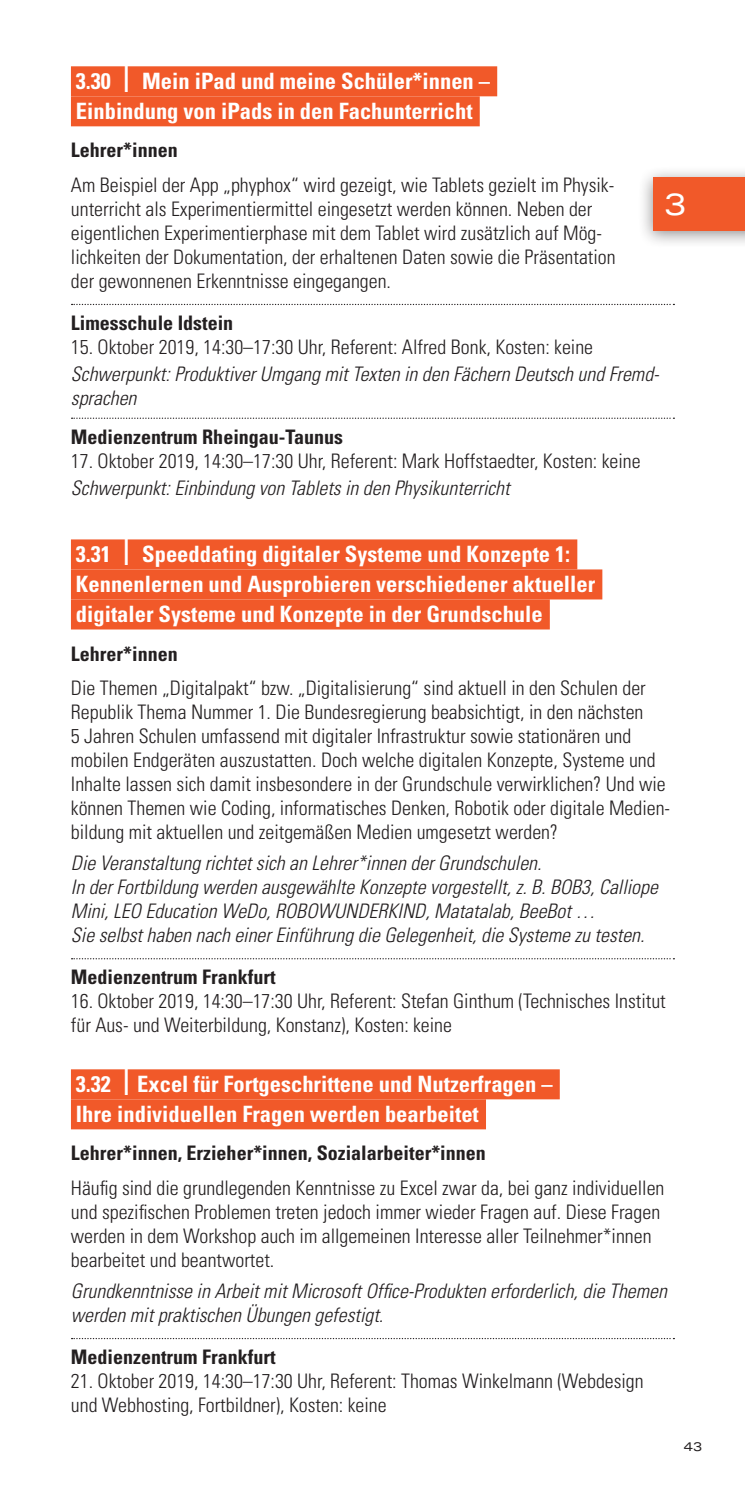
<style>
.page{position:relative;width:745px;height:1489px;background:#fff}
.page>*{position:absolute;margin:0;border:0;box-sizing:border-box;transform-origin:0 0}
.t1{font:expanded 30.5px "Univers";color:#fff}
.t2{font:700 condensed 22.5px/30px "Univers";color:#fff}
.t3{font:300 condensed 20px/24px "Univers";color:#231f20}
.t4{font:italic 300 condensed 20px/24px "Univers";color:#231f20}
.t5{font:700 condensed 20px "Univers";color:#231f20}
.t6{font:expanded 12.5px "Univers";color:#231f20}
.s1{font-weight:400;font-size:45px}
</style>
<div class="page">
<div style="left:637px;top:166px;width:107px;height:83px;background:#231f20;opacity:.5"></div>
<div style="left:652px;top:177px;width:92px;height:53px;background:#f15929"></div>
<div style="left:71px;top:66px;width:426px;height:30px;background:#f15929"></div>
<div style="left:71px;top:96px;width:408px;height:30px;background:#f15929"></div>
<svg style="left:71px;top:304px;width:603px;height:1px"></svg>
<svg style="left:71px;top:417px;width:603px;height:2px"></svg>
<div style="left:71px;top:539px;width:506px;height:30px;background:#f15929"></div>
<div style="left:71px;top:569px;width:531px;height:30px;background:#f15929"></div>
<div style="left:71px;top:599px;width:478px;height:30px;background:#f15929"></div>
<svg style="left:71px;top:958px;width:603px;height:1px"></svg>
<div style="left:71px;top:1069px;width:488px;height:30px;background:#f15929"></div>
<div style="left:71px;top:1099px;width:414px;height:30px;background:#f15929"></div>
<p class="t2" style="left:76px;top:66px;width:415px">3.30 <span class="s1">|</span> Mein iPad und meine Schüler*innen –<br>Einbindung von iPads in den Fachunterricht</p>
<p class="t5" style="left:71px;top:138px;width:108px">Lehrer*innen</p>
<p class="t3" style="left:71px;top:173px;width:546px">Am Beispiel der App „phyphox“ wird gezeigt, wie Tablets gezielt im Physik&shy;unterricht als Experimentiermittel eingesetzt werden können. Neben der eigentlichen Experimentierphase mit dem Tablet wird zusätzlich auf Mög&shy;lichkeiten der Dokumentation, der erhaltenen Daten sowie die Präsentation der gewonnenen Erkenntnisse eingegangen.</p>
<p class="t5" style="left:71px;top:310px;width:164px">Limesschule Idstein</p>
<p class="t3" style="left:71px;top:334px;width:523px">15. Oktober 2019, 14:30–17:30 Uhr, Referent: Alfred Bonk, Kosten: keine</p>
<p class="t4" style="left:71px;top:362px;width:589px">Schwerpunkt: Produktiver Umgang mit Texten in den Fächern Deutsch und Fremd&shy;sprachen</p>
<p class="t5" style="left:71px;top:424px;width:273px">Medienzentrum Rheingau-Taunus</p>
<p class="t3" style="left:71px;top:448px;width:571px">17. Oktober 2019, 14:30–17:30 Uhr, Referent: Mark Hoffstaedter, Kosten: keine</p>
<p class="t4" style="left:71px;top:476px;width:440px">Schwerpunkt: Einbindung von Tablets in den Physikunterricht</p>
<p class="t2" style="left:76px;top:539px;width:520px">3.31 <span class="s1">|</span> Speeddating digitaler Systeme und Konzepte 1:<br>Kennenlernen und Ausprobieren verschiedener aktueller digitaler Systeme und Konzepte in der Grundschule</p>
<p class="t5" style="left:71px;top:641px;width:108px">Lehrer*innen</p>
<p class="t3" style="left:71px;top:676px;width:600px">Die Themen „Digitalpakt“ bzw. „Digitalisierung“ sind aktuell in den Schulen der Republik Thema Nummer 1. Die Bundesregierung beabsichtigt, in den nächsten<br>5 Jahren Schulen umfassend mit digitaler Infrastruktur sowie stationären und mobilen Endgeräten auszustatten. Doch welche digitalen Konzepte, Systeme und Inhalte lassen sich damit insbesondere in der Grundschule verwirklichen? Und wie können Themen wie Coding, informatisches Denken, Robotik oder digitale Medien&shy;bildung mit aktuellen und zeitgemäßen Medien umgesetzt werden?</p>
<p class="t4" style="left:71px;top:851px;width:588px">Die Veranstaltung richtet sich an Lehrer*innen der Grundschulen.<br>In der Fortbildung werden ausgewählte Konzepte vorgestellt, z. B. BOB3, Calliope Mini, LEO Education WeDo, ROBOWUNDERKIND, Matatalab, BeeBot …<br>Sie selbst haben nach einer Einführung die Gelegenheit, die Systeme zu testen.</p>
<p class="t5" style="left:71px;top:964px;width:206px">Medienzentrum Frankfurt</p>
<p class="t3" style="left:71px;top:988px;width:596px">16. Oktober 2019, 14:30–17:30 Uhr, Referent: Stefan Ginthum (Technisches Institut für Aus- und Weiterbildung, Konstanz), Kosten: keine</p>
<p class="t2" style="left:76px;top:1068px;width:478px">3.32 <span class="s1">|</span> Excel für Fortgeschrittene und Nutzerfragen –<br>Ihre individuellen Fragen werden bearbeitet</p>
<p class="t5" style="left:71px;top:1140px;width:416px">Lehrer*innen, Erzieher*innen, Sozialarbeiter*innen</p>
<p class="t3" style="left:71px;top:1175px;width:594px">Häufig sind die grundlegenden Kenntnisse zu Excel zwar da, bei ganz individuellen und spezifischen Problemen treten jedoch immer wieder Fragen auf. Diese Fragen werden in dem Workshop auch im allgemeinen Interesse aller Teilnehmer*innen bearbeitet und beantwortet.</p>
<p class="t4" style="left:71px;top:1278px;width:597px">Grundkenntnisse in Arbeit mit Microsoft Office-Produkten erforderlich, die Themen werden mit praktischen Übungen gefestigt.</p>
<p class="t5" style="left:71px;top:1344px;width:206px">Medienzentrum Frankfurt</p>
<p class="t3" style="left:71px;top:1368px;width:574px">21. Oktober 2019, 14:30–17:30 Uhr, Referent: Thomas Winkelmann (Webdesign und Webhosting, Fortbildner), Kosten: keine</p>
<h1 class="t1" style="left:663px;top:186px;width:24px">3</h1>
<p class="t6" style="left:683px;top:1439px;width:20px">43</p>
</div>
